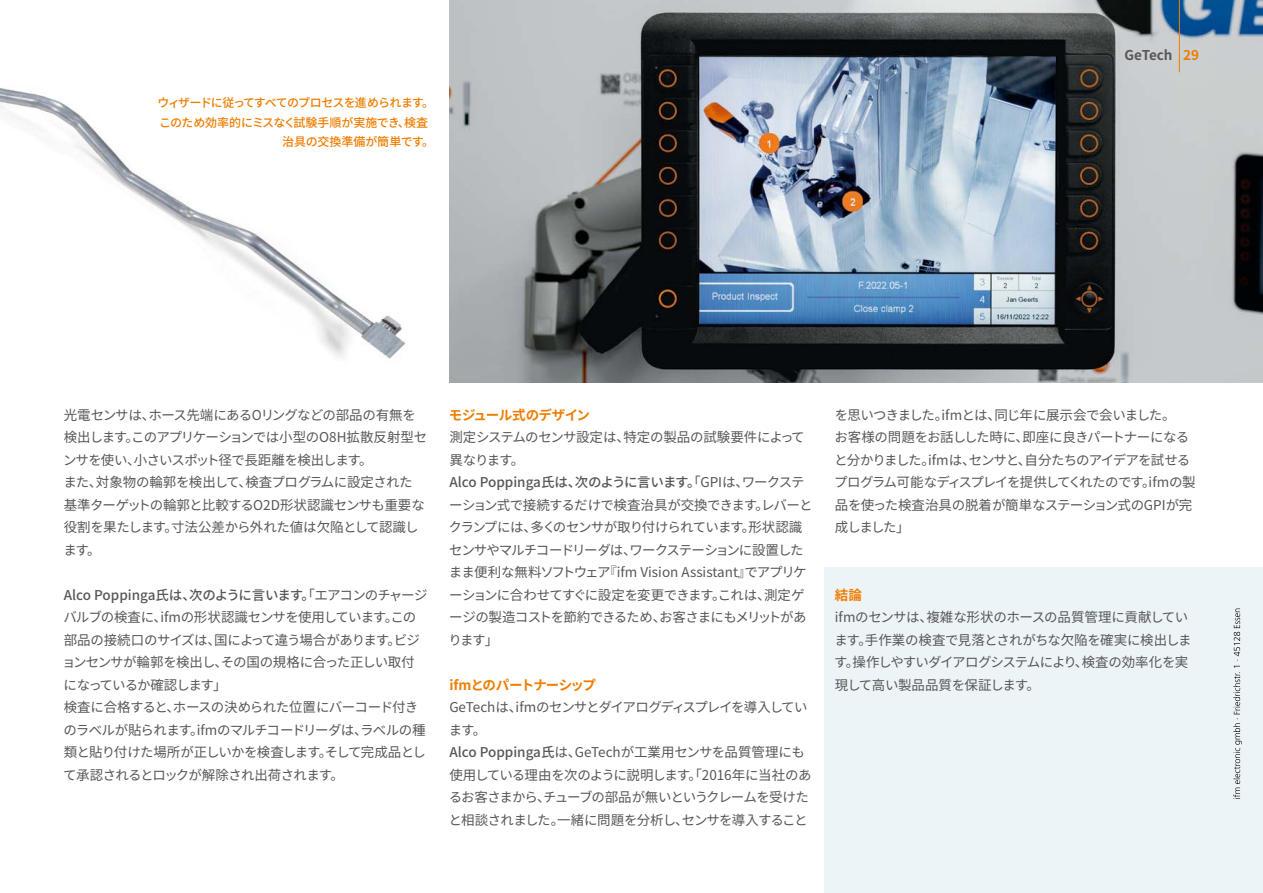
<style>
.page{position:relative;width:1263px;height:893px;background:#fff}
.page>*{position:absolute;margin:0;border:0;box-sizing:border-box;transform-origin:0 0}
.Fließtext_9pt_verschachtelt{font:13.5px/22.5px "Source Han Sans";letter-spacing:-.04em;color:#575756}
.Fließtext_9pt_verschachtelt-2{font:13.5px/22.5px "Source Han Sans";letter-spacing:-.02em;color:#575756}
.Fließtext_9pt_headline_orange{font:700 13.5px "Source Han Sans";letter-spacing:-.04em;color:#ef7d00}
.Fließtext_9pt_headline_orange-2{font:700 13.5px "Source Han Sans";letter-spacing:-.06em;color:#ef7d00}
.t1{font:700 13.5px "Source Han Sans";color:#575756}
.Bildunterschrift_rebü{font:500 12px "Source Han Sans";letter-spacing:-.08em;color:#ef7d00}
.Bildunterschrift_rebü-2{font:500 12px "Source Han Sans";letter-spacing:-.015em;color:#ef7d00}
.Bildunterschrift_rebü-3{font:500 12px "Source Han Sans";letter-spacing:-.005em;color:#ef7d00}
.s1{color:#ef7d00}
.s2{font-weight:500}
</style>
<div class="page">
<img style="left:0;top:88px;width:406px;height:271px">
<div style="left:824px;top:568px;width:439px;height:325px;background:#edf4f8"></div>
<img style="left:449px;top:0;width:814px;height:383px">
<hr style="left:1179px;top:0;width:1px;height:72px;background:#ef7d00">
<svg style="left:1233px;top:609px;width:9px;height:190px"></svg>
<p class="Bildunterschrift_rebü" style="left:158px;top:96px;width:278px">ウィザードに従ってすべてのプロセスを進められます。</p>
<p class="Bildunterschrift_rebü-2" style="left:159px;top:116px;width:270px">このため効率的にミスなく試験手順が実施でき、検査</p>
<p class="Bildunterschrift_rebü-3" style="left:282px;top:135px;width:154px">治具の交換準備が簡単です。</p>
<p class="t1" style="left:1124px;top:47px;width:76px">GeTech <span class="s1">29</span></p>
<p class="Fließtext_9pt_verschachtelt" style="left:63px;top:404px;width:366px">光電センサは、ホース先端にあるOリングなどの部品の有無を検出します。このアプリケーションでは小型のO8H拡散反射型センサを使い、小さいスポット径で長距離を検出します。</p>
<p class="Fließtext_9pt_verschachtelt" style="left:63px;top:471px;width:363px">また、対象物の輪郭を検出して、検査プログラムに設定された基準ターゲットの輪郭と比較するO2D形状認識センサも重要な役割を果たします。寸法公差から外れた値は欠陥として認識します。</p>
<p class="Fließtext_9pt_verschachtelt" style="left:62px;top:584px;width:367px"><span class="s2">Alco Poppinga氏は、次のように言います。</span>「エアコンのチャージバルブの検査に、ifmの形状認識センサを使用しています。この部品の接続口のサイズは、国によって違う場合があります。ビジョンセンサが輪郭を検出し、その国の規格に合った正しい取付になっているか確認します」</p>
<p class="Fließtext_9pt_verschachtelt" style="left:63px;top:696px;width:364px">検査に合格すると、ホースの決められた位置にバーコード付きのラベルが貼られます。ifmのマルチコードリーダは、ラベルの種類と貼り付けた場所が正しいかを検査します。そして完成品として承認されるとロックが解除され出荷されます。</p>
<p class="Fließtext_9pt_headline_orange" style="left:449px;top:407px;width:143px">モジュール式のデザイン</p>
<p class="Fließtext_9pt_verschachtelt-2" style="left:449px;top:426px;width:357px">測定システムのセンサ設定は、特定の製品の試験要件によって異なります。</p>
<p class="Fließtext_9pt_verschachtelt" style="left:448px;top:471px;width:366px"><span class="s2">Alco Poppinga氏は、次のように言います。</span>「GPIは、ワークステーション式で接続するだけで検査治具が交換できます。レバーとクランプには、多くのセンサが取り付けられています。形状認識センサやマルチコードリーダは、ワークステーションに設置したまま便利な無料ソフトウェア『ifm Vision Assistant』でアプリケーションに合わせてすぐに設定を変更できます。これは、測定ゲージの製造コストを節約できるため、お客さまにもメリットがあります」</p>
<p class="Fließtext_9pt_headline_orange-2" style="left:449px;top:677px;width:148px">ifmとのパートナーシップ</p>
<p class="Fließtext_9pt_verschachtelt" style="left:449px;top:696px;width:364px">GeTechは、ifmのセンサとダイアログディスプレイを導入しています。<br><span class="s2">Alco Poppinga氏</span>は、GeTechが工業用センサを品質管理にも使用している理由を次のように説明します。「2016年に当社のあるお客さまから、チューブの部品が無いというクレームを受けたと相談されました。一緒に問題を分析し、センサを導入すること</p>
<p class="Fließtext_9pt_verschachtelt" style="left:834px;top:404px;width:363px">を思いつきました。ifmとは、同じ年に展示会で会いました。<br>お客様の問題をお話しした時に、即座に良きパートナーになると分かりました。ifmは、センサと、自分たちのアイデアを試せるプログラム可能なディスプレイを提供してくれたのです。ifmの製品を使った検査治具の脱着が簡単なステーション式のGPIが完成しました」</p>
<p class="Fließtext_9pt_headline_orange" style="left:835px;top:587px;width:28px">結論</p>
<p class="Fließtext_9pt_verschachtelt" style="left:834px;top:606px;width:359px">ifmのセンサは、複雑な形状のホースの品質管理に貢献しています。手作業の検査で見落とされがちな欠陥を確実に検出します。操作しやすいダイアログシステムにより、検査の効率化を実現して高い製品品質を保証します。</p>
</div>
